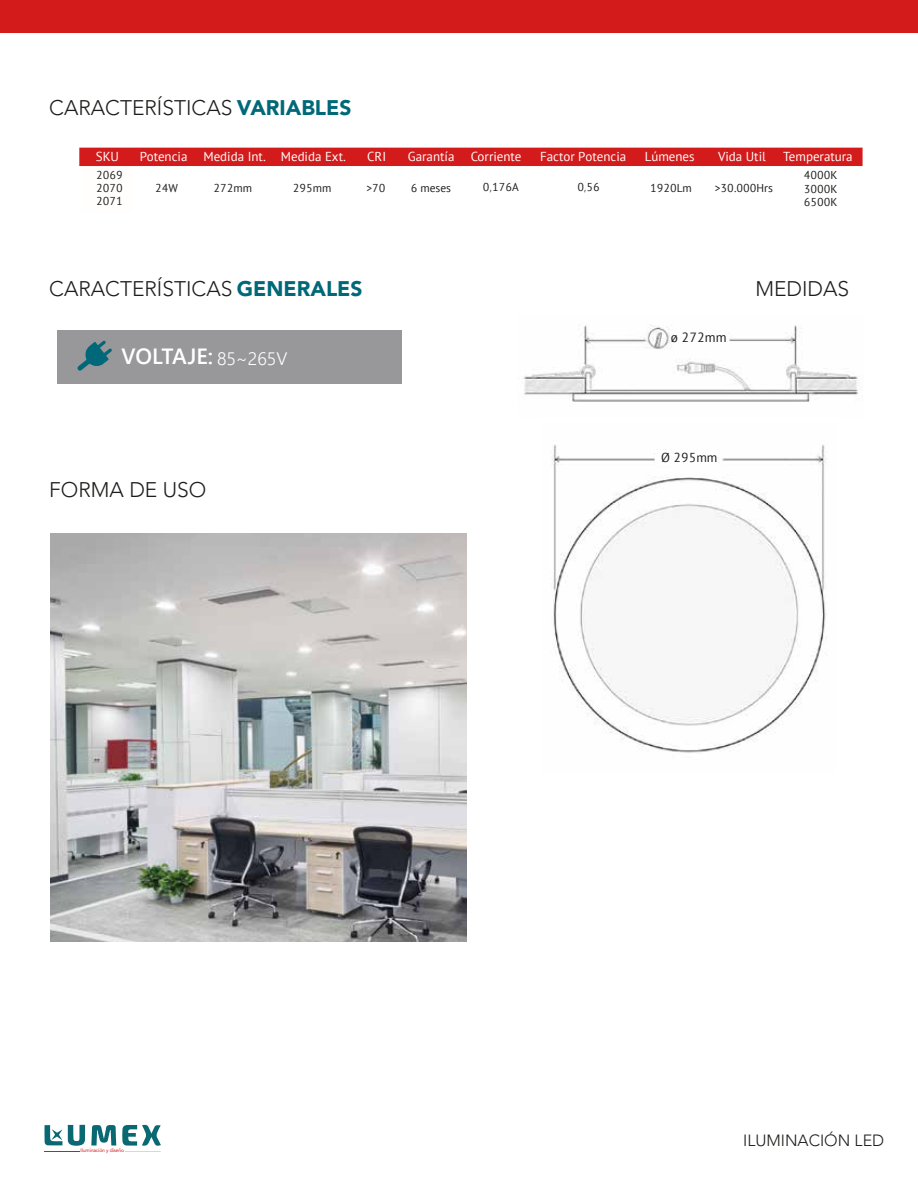
<style>
.page{position:relative;width:918px;height:1188px;background:#fff}
.page>*{position:absolute;margin:0;border:0;box-sizing:border-box;transform-origin:0 0}
.t1{font:600 22.05px "Segoe UI";color:#fff}
.t2{font:300 21px "Avenir LT Std";color:#1d1d1b}
.t3{font:300 16.2px "Avenir LT Std";color:#1d1d1b}
.t4{font:13.35px "PT Sans";color:#1d1d1b}
.t5{font:13.05px "PT Sans";color:#fff}
.t6{font:13.05px "PT Sans";color:#1d1d1b}
.t7{font:11.4px/13px "PT Sans";color:#1d1d1b;text-align:justify}
.t8{font:4.95px "Avenir LT Std";letter-spacing:-.02em;color:#d41b1c}
.s1{font-weight:900;color:#006878}
.s2{font-family:"Segoe UI";font-weight:300;font-size:10.95px}
.s3{font-weight:300;font-size:18px}
</style>
<div class="page">
<div style="left:79px;top:148px;width:784px;height:18px;background:#d41b1c"></div>
<div style="left:0;top:0;width:918px;height:33px;background:#d41b1c"></div>
<div style="left:57px;top:330px;width:345px;height:54px;background:#98989a"></div>
<svg style="left:77px;top:341px;width:35px;height:30px"></svg>
<img style="left:51px;top:534px;width:416px;height:408px">
<img style="left:523px;top:325px;width:335px;height:77px">
<img style="left:552px;top:444px;width:275px;height:309px">
<div style="left:656px;top:450px;width:17px;height:16px;background:#fff"></div>
<svg style="left:91px;top:1125px;width:25px;height:21px"></svg>
<hr style="left:45px;top:1151px;width:35px;height:1px;background:#d41b1c">
<svg style="left:122px;top:1124px;width:39px;height:28px"></svg>
<svg style="left:44px;top:1125px;width:41px;height:21px"></svg>
<h2 class="t2" style="left:49px;top:95px;width:304px">CARACTERÍSTICAS <span class="s1">VARIABLES</span></h2>
<p class="t5" style="left:96px;top:148px;width:25px">SKU</p>
<p class="t5" style="left:140px;top:148px;width:208px">Potencia Medida Int. Medida Ext.</p>
<p class="t5" style="left:367px;top:148px;width:20px">CRI</p>
<p class="t5" style="left:408px;top:148px;width:115px">Garantía Corriente</p>
<p class="t5" style="left:540px;top:148px;width:88px">Factor Potencia</p>
<p class="t5" style="left:645px;top:148px;width:52px">Lúmenes</p>
<p class="t5" style="left:718px;top:148px;width:49px">Vida Util</p>
<p class="t5" style="left:783px;top:148px;width:71px">Temperatura</p>
<p class="t7" style="left:96px;top:168px;width:28px">2069<br>2070<br>2071</p>
<p class="t7" style="left:110px;top:169px;width:15px">42<br>41<br>23</p>
<p class="t7" style="left:804px;top:169px;width:35px">4000K</p>
<p class="t7" style="left:483px;top:180px;width:37px">0<span class="s2">,</span>176A</p>
<p class="t7" style="left:577px;top:180px;width:24px">0<span class="s2">,</span>56</p>
<p class="t7" style="left:804px;top:182px;width:35px">3000K</p>
<p class="t7" style="left:155px;top:181px;width:24px">24W</p>
<p class="t7" style="left:214px;top:181px;width:40px">272mm</p>
<p class="t7" style="left:293px;top:181px;width:40px">295mm</p>
<p class="t7" style="left:366px;top:181px;width:21px">&gt;70</p>
<p class="t7" style="left:411px;top:181px;width:42px">6 meses</p>
<p class="t7" style="left:650px;top:181px;width:43px">1920Lm</p>
<p class="t7" style="left:715px;top:181px;width:60px">&gt;30.000Hrs</p>
<p class="t7" style="left:804px;top:195px;width:35px">6500K</p>
<h2 class="t2" style="left:49px;top:277px;width:315px">CARACTERÍSTICAS <span class="s1">GENERALES</span></h2>
<h1 class="t1" style="left:121px;top:335px;width:168px">VOLTAJE: <span class="s3">85~265V</span></h1>
<h2 class="t2" style="left:49px;top:478px;width:159px">FORMA DE USO</h2>
<p class="t8" style="left:81px;top:1147px;width:45px">Iluminación y diseño</p>
<p class="t4" style="left:671px;top:328px;width:57px">ø 272mm</p>
<h2 class="t2" style="left:756px;top:277px;width:95px">MEDIDAS</h2>
<p class="t6" style="left:661px;top:449px;width:58px">Ø 295mm</p>
<p class="t3" style="left:743px;top:1130px;width:143px">ILUMINACIÓN LED</p>
</div>
